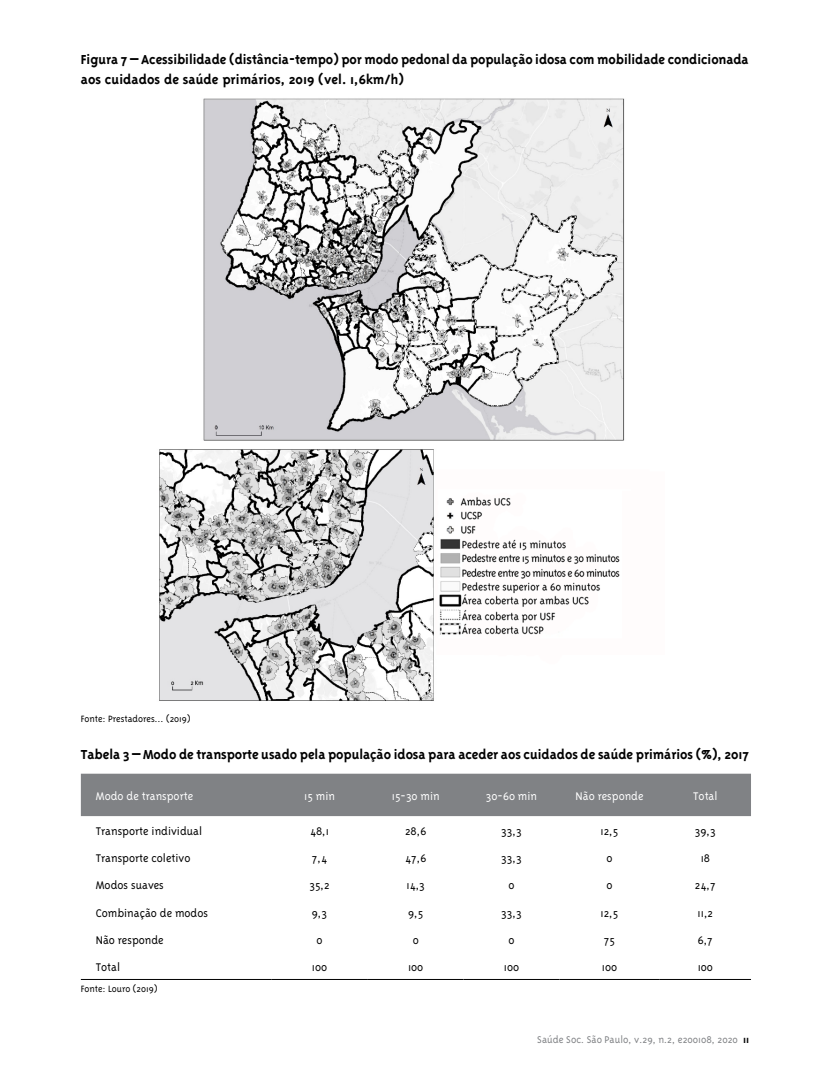
<style>
.page{position:relative;width:830px;height:1085px;background:#fff}
.page>*{position:absolute;margin:0;border:0;box-sizing:border-box;transform-origin:0 0}
.t1{font:700 15px/19.8px "Triplex";letter-spacing:-.005em;color:#000}
.t2{font:300 12.75px "Triplex";color:#000}
.t3{font:300 12.75px "Triplex";color:#fff}
.t4{font:300 11.25px "Triplex";color:#808285}
.t5{font:300 10.5px "Triplex";color:#000}
.s1{font-weight:700;color:#000}
</style>
<div class="page">
<img style="left:159px;top:98px;width:466px;height:603px">
<div style="left:81px;top:773px;width:669px;height:43px;background:#808285"></div>
<hr style="left:81px;top:978px;width:190px;height:1px;background:#000">
<hr style="left:271px;top:978px;width:97px;height:1px;background:#000">
<hr style="left:368px;top:978px;width:95px;height:1px;background:#000">
<hr style="left:463px;top:978px;width:96px;height:1px;background:#000">
<hr style="left:559px;top:978px;width:100px;height:1px;background:#000">
<hr style="left:659px;top:978px;width:91px;height:1px;background:#000">
<p class="t1" style="left:81px;top:49px;width:669px">Figura 7 – Acessibilidade (distância-tempo) por modo pedonal da população idosa com mobilidade condicionada aos cuidados de saúde primários, 2019 (vel. 1,6km/h)</p>
<p class="t5" style="left:81px;top:712px;width:111px">Fonte: Prestadores… (2019)</p>
<p class="t1" style="left:81px;top:744px;width:669px">Tabela 3 – Modo de transporte usado pela população idosa para aceder aos cuidados de saúde primários (%), 2017</p>
<p class="t3" style="left:96px;top:788px;width:99px">Modo de transporte</p>
<p class="t3" style="left:304px;top:788px;width:32px">≤15 min</p>
<p class="t3" style="left:391px;top:788px;width:49px">15-30 min</p>
<p class="t3" style="left:485px;top:788px;width:53px">30-60 min</p>
<p class="t3" style="left:575px;top:788px;width:69px">Não responde</p>
<p class="t3" style="left:692px;top:788px;width:26px">Total</p>
<p class="t2" style="left:96px;top:823px;width:108px">Transporte individual</p>
<p class="t2" style="left:310px;top:823px;width:20px">48,1</p>
<p class="t2" style="left:405px;top:823px;width:23px">28,6</p>
<p class="t2" style="left:501px;top:823px;width:22px">33,3</p>
<p class="t2" style="left:600px;top:823px;width:19px">12,5</p>
<p class="t2" style="left:694px;top:823px;width:22px">39,3</p>
<p class="t2" style="left:96px;top:850px;width:96px">Transporte coletivo</p>
<p class="t2" style="left:312px;top:850px;width:17px">7,4</p>
<p class="t2" style="left:405px;top:850px;width:23px">47,6</p>
<p class="t2" style="left:501px;top:850px;width:22px">33,3</p>
<p class="t2" style="left:606px;top:850px;width:8px">0</p>
<p class="t2" style="left:700px;top:850px;width:11px">18</p>
<p class="t2" style="left:96px;top:878px;width:70px">Modos suaves</p>
<p class="t2" style="left:309px;top:878px;width:22px">35,2</p>
<p class="t2" style="left:406px;top:878px;width:20px">14,3</p>
<p class="t2" style="left:508px;top:878px;width:8px">0</p>
<p class="t2" style="left:606px;top:878px;width:8px">0</p>
<p class="t2" style="left:694px;top:878px;width:22px">24,7</p>
<p class="t2" style="left:96px;top:905px;width:114px">Combinação de modos</p>
<p class="t2" style="left:312px;top:905px;width:17px">9,3</p>
<p class="t2" style="left:408px;top:905px;width:17px">9,5</p>
<p class="t2" style="left:501px;top:905px;width:22px">33,3</p>
<p class="t2" style="left:600px;top:905px;width:19px">12,5</p>
<p class="t2" style="left:697px;top:905px;width:17px">11,2</p>
<p class="t2" style="left:96px;top:932px;width:69px">Não responde</p>
<p class="t2" style="left:316px;top:932px;width:8px">0</p>
<p class="t2" style="left:412px;top:932px;width:8px">0</p>
<p class="t2" style="left:508px;top:932px;width:8px">0</p>
<p class="t2" style="left:603px;top:932px;width:13px">75</p>
<p class="t2" style="left:697px;top:932px;width:17px">6,7</p>
<p class="t2" style="left:96px;top:959px;width:26px">Total</p>
<p class="t2" style="left:312px;top:959px;width:17px">100</p>
<p class="t2" style="left:408px;top:959px;width:17px">100</p>
<p class="t2" style="left:503px;top:959px;width:17px">100</p>
<p class="t2" style="left:601px;top:959px;width:17px">100</p>
<p class="t2" style="left:697px;top:959px;width:17px">100</p>
<p class="t5" style="left:81px;top:982px;width:78px">Fonte: Louro (2019)</p>
<p class="t4" style="left:537px;top:1033px;width:213px">Saúde Soc. São Paulo, v.29, n.2, e200108, 2020 <span class="s1">11</span></p>
</div>
